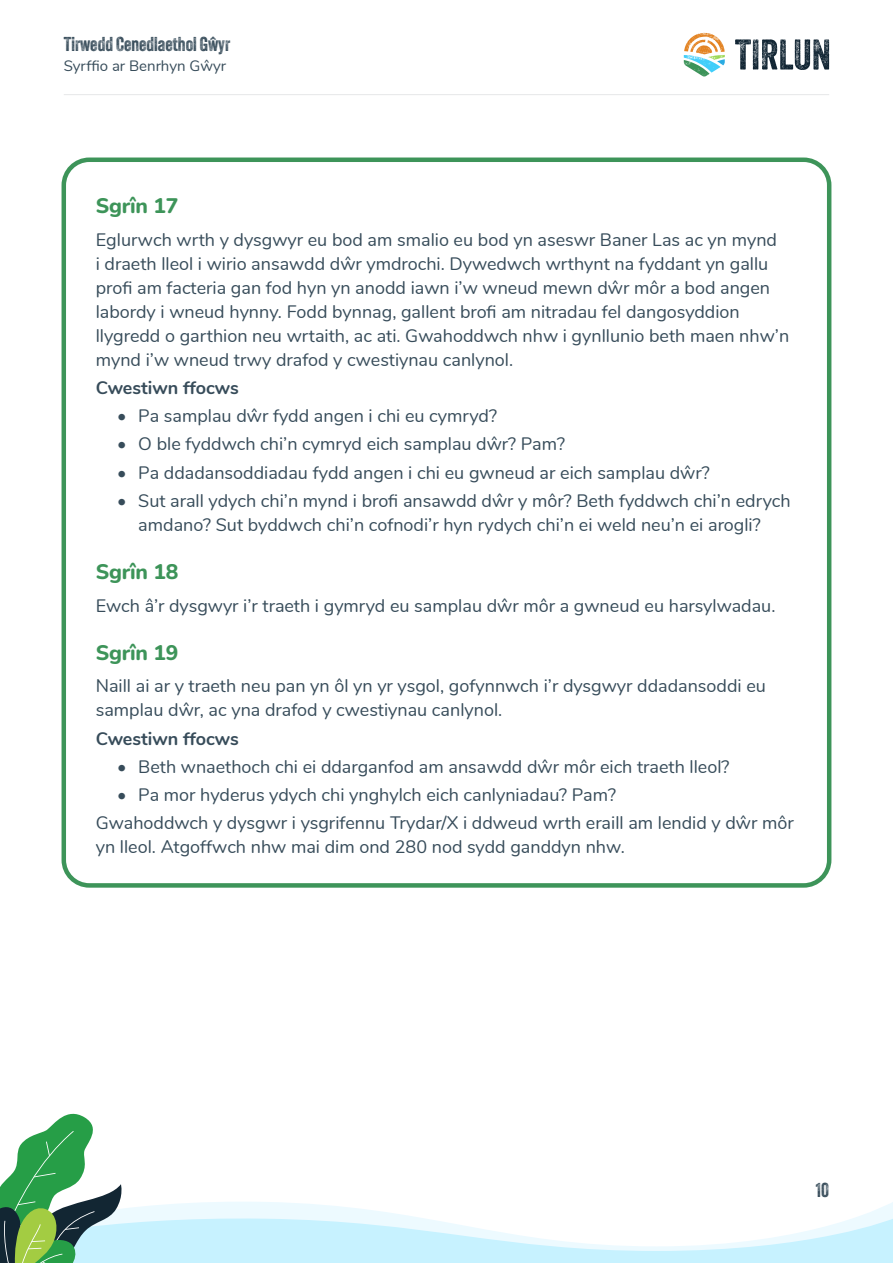
<style>
.page{position:relative;width:893px;height:1263px;background:#fff}
.page>*{position:absolute;margin:0;border:0;box-sizing:border-box;transform-origin:0 0}
.Page_section_heading{font:800 21px "Nunito";letter-spacing:-.01em;color:#3d9459}
.t1{font:19.5px "Veneer Two";color:#374c5a}
.Body_text{font:18px/24px "Nunito";color:#374c5a}
.Paragraph_Style_1{font:18px/24px "Nunito";color:#374c5a}
.Body_text-2{font:700 18px "Nunito";letter-spacing:-.005em;color:#374c5a}
.t2{font:15px "Nunito";color:#374c5a}
</style>
<div class="page">
<svg style="left:735px;top:39px;width:94px;height:31px"></svg>
<svg style="left:684px;top:33px;width:41px;height:44px"></svg>
<hr style="left:64px;top:94px;width:765px;height:1px;background:#e6e7e9">
<svg style="left:0;top:1113px;width:893px;height:150px"></svg>
<div style="left:62px;top:158px;width:769px;height:730px;border:4px solid #3d9459;border-radius:26px"></div>
<p class="t1" style="left:64px;top:32px;width:168px">Tirwedd Cenedlaethol Gŵyr</p>
<p class="t2" style="left:64px;top:54px;width:164px">Syrffio ar Benrhyn Gŵyr</p>
<p class="Page_section_heading" style="left:96px;top:191px;width:84px">Sgrîn 17</p>
<p class="Body_text" style="left:96px;top:226px;width:695px">Eglurwch wrth y dysgwyr eu bod am smalio eu bod yn aseswr Baner Las ac yn mynd<br>i draeth lleol i wirio ansawdd dŵr ymdrochi. Dywedwch wrthynt na fyddant yn gallu profi am facteria gan fod hyn yn anodd iawn i’w wneud mewn dŵr môr a bod angen labordy i wneud hynny. Fodd bynnag, gallent brofi am nitradau fel dangosyddion llygredd o garthion neu wrtaith, ac ati. Gwahoddwch nhw i gynllunio beth maen nhw’n mynd i’w wneud trwy drafod y cwestiynau canlynol.</p>
<p class="Body_text-2" style="left:96px;top:374px;width:145px">Cwestiwn ffocws</p>
<p class="Body_text" style="left:117px;top:403px;width:381px">• Pa samplau dŵr fydd angen i chi eu cymryd?</p>
<p class="Body_text" style="left:117px;top:431px;width:449px">• O ble fyddwch chi’n cymryd eich samplau dŵr? Pam?</p>
<p class="Body_text" style="left:117px;top:459px;width:594px">• Pa ddadansoddiadau fydd angen i chi eu gwneud ar eich samplau dŵr?</p>
<p class="Body_text" style="left:117px;top:488px;width:675px;text-align:center">• Sut arall ydych chi’n mynd i brofi ansawdd dŵr y môr? Beth fyddwch chi’n edrych amdano? Sut byddwch chi’n cofnodi’r hyn rydych chi’n ei weld neu’n ei arogli?</p>
<p class="Page_section_heading" style="left:96px;top:557px;width:84px">Sgrîn 18</p>
<p class="Body_text" style="left:96px;top:592px;width:681px">Ewch â’r dysgwyr i’r traeth i gymryd eu samplau dŵr môr a gwneud eu harsylwadau.</p>
<p class="Page_section_heading" style="left:96px;top:638px;width:84px">Sgrîn 19</p>
<p class="Body_text" style="left:96px;top:673px;width:672px">Naill ai ar y traeth neu pan yn ôl yn yr ysgol, gofynnwch i’r dysgwyr ddadansoddi eu samplau dŵr, ac yna drafod y cwestiynau canlynol.</p>
<p class="Body_text-2" style="left:96px;top:725px;width:145px">Cwestiwn ffocws</p>
<p class="Body_text" style="left:117px;top:754px;width:614px">• Beth wnaethoch chi ei ddarganfod am ansawdd dŵr môr eich traeth lleol?</p>
<p class="Body_text" style="left:117px;top:782px;width:500px">• Pa mor hyderus ydych chi ynghylch eich canlyniadau? Pam?</p>
<p class="Paragraph_Style_1" style="left:96px;top:810px;width:699px">Gwahoddwch y dysgwr i ysgrifennu Trydar/X i ddweud wrth eraill am lendid y dŵr môr yn lleol. Atgoffwch nhw mai dim ond 280 nod sydd ganddyn nhw.</p>
<p class="t1" style="left:816px;top:1178px;width:15px">10</p>
</div>
